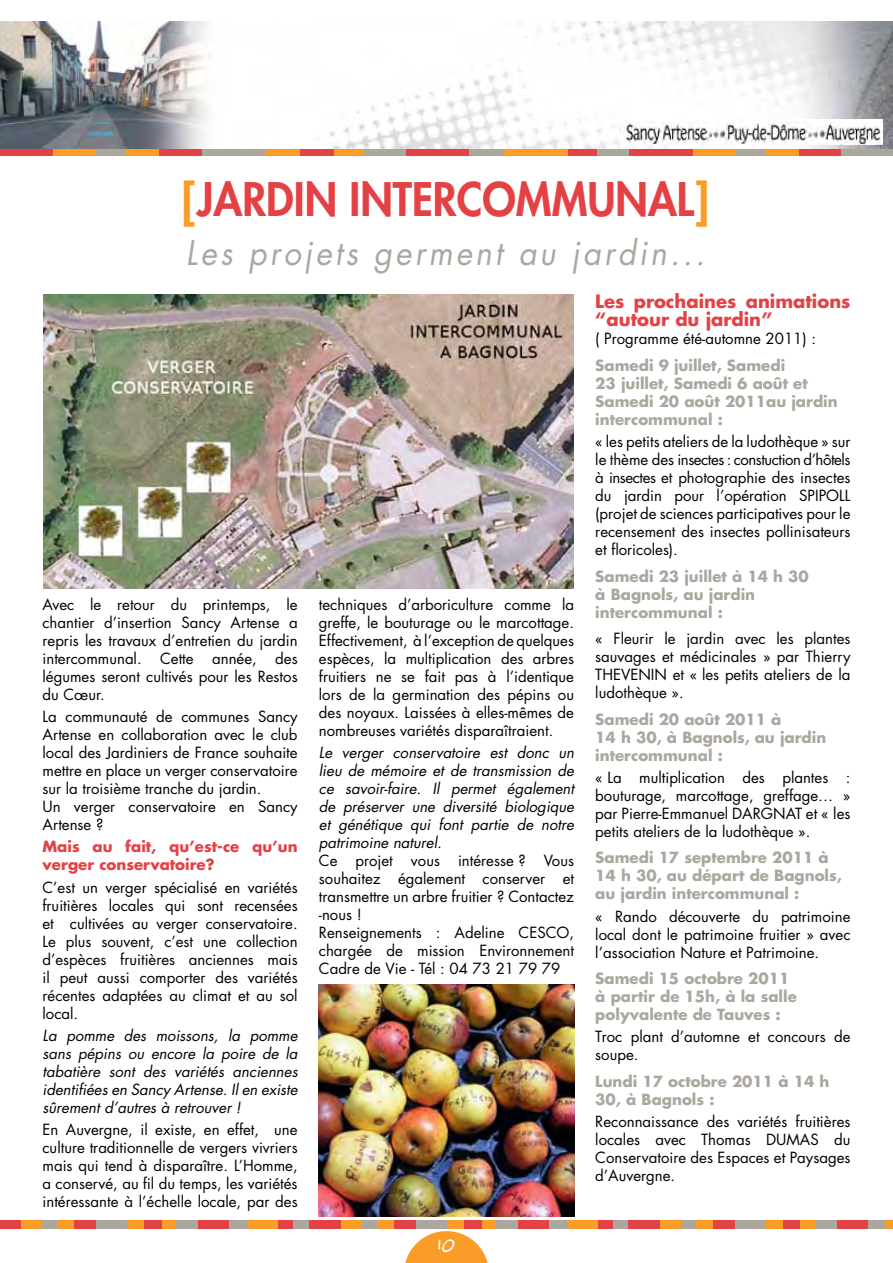
<style>
.page{position:relative;width:893px;height:1263px;background:#fff}
.page>*{position:absolute;margin:0;border:0;box-sizing:border-box;transform-origin:0 0}
.t1{font:800 45px "Futura Std";color:#e44145;scale:.95 1}
.t2{font:italic 33px "Futura Std";letter-spacing:.1em;color:#aba79f;scale:.95 1}
.t3{font:21px "Handwriting Dakota";color:#fff}
.t4{font:700 18px/18px "Futura Std";color:#e44145}
.t5{font:15px/18px "Futura Std";color:#000;text-align:justify}
.t6{font:700 15px/18px "Futura Std";color:#aba79f}
.t7{font:italic 15px/18px "Futura Std";color:#000;text-align:justify}
.t8{font:700 15px/18px "Futura Std";color:#e44145}
.s1{font-weight:700;color:#f99d28}
</style>
<div class="page">
<svg style="left:405px;top:1231px;width:83px;height:32px"></svg>
<img style="left:0;top:21px;width:893px;height:128px">
<img style="left:619px;top:120px;width:263px;height:25px">
<div style="left:0;top:149px;width:53px;height:6px;background:#e44145"></div>
<div style="left:53px;top:149px;width:43px;height:6px;background:#f99d28"></div>
<div style="left:96px;top:149px;width:29px;height:6px;background:#aba79f"></div>
<div style="left:125px;top:149px;width:34px;height:6px;background:#f99d28"></div>
<div style="left:159px;top:149px;width:43px;height:6px;background:#e44145"></div>
<div style="left:202px;top:149px;width:64px;height:6px;background:#aba79f"></div>
<div style="left:266px;top:149px;width:34px;height:6px;background:#f99d28"></div>
<div style="left:300px;top:149px;width:42px;height:6px;background:#e44145"></div>
<div style="left:334px;top:149px;width:30px;height:6px;background:#f99d28"></div>
<div style="left:364px;top:149px;width:42px;height:6px;background:#aba79f"></div>
<div style="left:406px;top:149px;width:64px;height:6px;background:#e44145"></div>
<div style="left:470px;top:149px;width:34px;height:6px;background:#aba79f"></div>
<div style="left:504px;top:149px;width:64px;height:6px;background:#f99d28"></div>
<div style="left:568px;top:149px;width:29px;height:6px;background:#e44145"></div>
<div style="left:597px;top:149px;width:34px;height:6px;background:#aba79f"></div>
<div style="left:629px;top:149px;width:64px;height:6px;background:#e44145"></div>
<div style="left:693px;top:149px;width:43px;height:6px;background:#f99d28"></div>
<div style="left:736px;top:149px;width:29px;height:6px;background:#aba79f"></div>
<div style="left:765px;top:149px;width:34px;height:6px;background:#f99d28"></div>
<div style="left:799px;top:149px;width:43px;height:6px;background:#e44145"></div>
<div style="left:842px;top:149px;width:51px;height:6px;background:#aba79f"></div>
<img style="left:44px;top:294px;width:529px;height:295px">
<div style="left:0;top:1220px;width:21px;height:9px;background:#e44145"></div>
<div style="left:21px;top:1220px;width:22px;height:9px;background:#f99d28"></div>
<div style="left:43px;top:1220px;width:14px;height:9px;background:#aba79f"></div>
<div style="left:57px;top:1220px;width:17px;height:9px;background:#f99d28"></div>
<div style="left:74px;top:1220px;width:22px;height:9px;background:#e44145"></div>
<div style="left:96px;top:1220px;width:32px;height:9px;background:#aba79f"></div>
<div style="left:128px;top:1220px;width:17px;height:9px;background:#f99d28"></div>
<div style="left:145px;top:1220px;width:21px;height:9px;background:#e44145"></div>
<div style="left:162px;top:1220px;width:14px;height:9px;background:#f99d28"></div>
<div style="left:176px;top:1220px;width:22px;height:9px;background:#aba79f"></div>
<div style="left:198px;top:1220px;width:32px;height:9px;background:#e44145"></div>
<div style="left:230px;top:1220px;width:17px;height:9px;background:#aba79f"></div>
<div style="left:247px;top:1220px;width:32px;height:9px;background:#f99d28"></div>
<div style="left:279px;top:1220px;width:14px;height:9px;background:#e44145"></div>
<div style="left:293px;top:1220px;width:17px;height:9px;background:#aba79f"></div>
<div style="left:309px;top:1220px;width:32px;height:9px;background:#e44145"></div>
<div style="left:341px;top:1220px;width:21px;height:9px;background:#f99d28"></div>
<div style="left:362px;top:1220px;width:15px;height:9px;background:#aba79f"></div>
<div style="left:377px;top:1220px;width:17px;height:9px;background:#f99d28"></div>
<div style="left:394px;top:1220px;width:22px;height:9px;background:#e44145"></div>
<div style="left:416px;top:1220px;width:32px;height:9px;background:#aba79f"></div>
<div style="left:448px;top:1220px;width:17px;height:9px;background:#f99d28"></div>
<div style="left:465px;top:1220px;width:21px;height:9px;background:#e44145"></div>
<div style="left:482px;top:1220px;width:14px;height:9px;background:#f99d28"></div>
<div style="left:496px;top:1220px;width:22px;height:9px;background:#aba79f"></div>
<div style="left:518px;top:1220px;width:32px;height:9px;background:#e44145"></div>
<div style="left:550px;top:1220px;width:17px;height:9px;background:#aba79f"></div>
<div style="left:567px;top:1220px;width:31px;height:9px;background:#f99d28"></div>
<div style="left:598px;top:1220px;width:15px;height:9px;background:#e44145"></div>
<div style="left:613px;top:1220px;width:17px;height:9px;background:#aba79f"></div>
<div style="left:628px;top:1220px;width:32px;height:9px;background:#e44145"></div>
<div style="left:660px;top:1220px;width:21px;height:9px;background:#f99d28"></div>
<div style="left:681px;top:1220px;width:15px;height:9px;background:#aba79f"></div>
<div style="left:696px;top:1220px;width:17px;height:9px;background:#f99d28"></div>
<div style="left:713px;top:1220px;width:22px;height:9px;background:#e44145"></div>
<div style="left:735px;top:1220px;width:31px;height:9px;background:#aba79f"></div>
<div style="left:766px;top:1220px;width:17px;height:9px;background:#f99d28"></div>
<div style="left:783px;top:1220px;width:22px;height:9px;background:#e44145"></div>
<div style="left:800px;top:1220px;width:15px;height:9px;background:#f99d28"></div>
<div style="left:815px;top:1220px;width:22px;height:9px;background:#aba79f"></div>
<div style="left:837px;top:1220px;width:31px;height:9px;background:#e44145"></div>
<div style="left:868px;top:1220px;width:17px;height:9px;background:#aba79f"></div>
<div style="left:885px;top:1220px;width:8px;height:9px;background:#f99d28"></div>
<img style="left:319px;top:984px;width:255px;height:232px">
<h1 class="t1" style="left:182px;top:171px;width:354px"><span class="s1">[</span>JARDIN INTERCOMM</h1>
<h1 class="t1" style="left:587px;top:171px;width:130px">UNAL<span class="s1">]</span></h1>
<h2 class="t2" style="left:186px;top:232px;width:548px">Les projets germent au jardin...</h2>
<p class="t5" style="left:43px;top:595px;width:257px">Avec le retour du printemps, le chantier d’insertion Sancy Artense a repris les travaux d’entretien du jardin intercommunal. Cette année, des légumes seront cultivés pour les Restos du Cœur.</p>
<p class="t5" style="left:43px;top:708px;width:257px;text-align:left">La communauté de communes Sancy<br>Artense en collaboration avec le club local des Jardiniers de France souhaite mettre en place un verger conservatoire sur la troisième tranche du jardin.<br>Un verger conservatoire en Sancy<br>Artense ?</p>
<p class="t8" style="left:43px;top:837px;width:257px">Mais au fait, qu’est-ce qu’un verger conservatoire?</p>
<p class="t5" style="left:43px;top:878px;width:257px">C’est un verger spécialisé en variétés fruitières locales qui sont recensées et cultivées au verger conservatoire.<br>Le plus souvent, c’est une collection d’espèces fruitières anciennes mais il peut aussi comporter des variétés récentes adaptées au climat et au sol local.</p>
<p class="t7" style="left:43px;top:1026px;width:257px">La pomme des moissons, la pomme sans pépins ou encore la poire de la tabatière sont des variétés anciennes identifiées en Sancy Artense. Il en existe sûrement d’autres à retrouver !</p>
<p class="t5" style="left:43px;top:1121px;width:257px">En Auvergne, il existe, en effet, une culture traditionnelle de vergers vivriers mais qui tend à disparaître. L’Homme, a conservé, au fil du temps, les variétés intéressante à l’échelle locale, par des</p>
<p class="t5" style="left:319px;top:595px;width:257px">techniques d’arboriculture comme la greffe, le bouturage ou le marcottage.<br>Effectivement, à l’exception de quelques espèces, la multiplication des arbres fruitiers ne se fait pas à l’identique lors de la germination des pépins ou des noyaux. Laissées à elles-mêmes de nombreuses variétés disparaîtraient.</p>
<p class="t7" style="left:319px;top:744px;width:257px">Le verger conservatoire est donc un lieu de mémoire et de transmission de ce savoir-faire. Il permet également de préserver une diversité biologique et génétique qui font partie de notre patrimoine naturel.</p>
<p class="t5" style="left:319px;top:852px;width:257px;text-align:left">Ce projet vous intéresse ? Vous souhaitez également conserver et transmettre un arbre fruitier ? Contactez -nous !<br>Renseignements : Adeline CESCO, chargée de mission Environnement<br>Cadre de Vie - Tél : 04 73 21 79 79</p>
<p class="t4" style="left:595px;top:292px;width:257px">Les prochaines animations “autour du jardin”</p>
<p class="t5" style="left:595px;top:330px;width:222px">( Programme été-automne 2011) :</p>
<p class="t6" style="left:595px;top:356px;width:244px">Samedi 9 juillet, Samedi<br>23 juillet, Samedi 6 août et<br>Samedi 20 août 2011au jardin intercommunal :</p>
<p class="t5" style="left:595px;top:433px;width:257px">« les petits ateliers de la ludothèque » sur le thème des insectes : constuction d’hôtels à insectes et photographie des insectes du jardin pour l’opération SPIPOLL (projet de sciences participatives pour le recensement des insectes pollinisateurs et floricoles).</p>
<p class="t6" style="left:595px;top:567px;width:215px">Samedi 23 juillet à 14 h 30 à Bagnols, au jardin intercommunal :</p>
<p class="t5" style="left:595px;top:630px;width:257px">« Fleurir le jardin avec les plantes sauvages et médicinales » par Thierry THEVENIN et « les petits ateliers de la ludothèque ».</p>
<p class="t6" style="left:595px;top:710px;width:232px">Samedi 20 août 2011 à<br>14 h 30, à Bagnols, au jardin intercommunal :</p>
<p class="t5" style="left:595px;top:768px;width:257px">« La multiplication des plantes : bouturage, marcottage, greffage… » par Pierre-Emmanuel DARGNAT et « les petits ateliers de la ludothèque ».</p>
<p class="t6" style="left:595px;top:848px;width:248px">Samedi 17 septembre 2011 à<br>14 h 30, au départ de Bagnols, au jardin intercommunal :</p>
<p class="t5" style="left:595px;top:907px;width:257px">« Rando découverte du patrimoine local dont le patrimoine fruitier » avec l’association Nature et Patrimoine.</p>
<p class="t6" style="left:595px;top:969px;width:203px">Samedi 15 octobre 2011 à partir de 15h, à la salle polyvalente de Tauves :</p>
<p class="t5" style="left:595px;top:1028px;width:257px">Troc plant d’automne et concours de soupe.</p>
<p class="t6" style="left:595px;top:1072px;width:235px">Lundi 17 octobre 2011 à 14 h<br>30, à Bagnols :</p>
<p class="t5" style="left:595px;top:1113px;width:257px">Reconnaissance des variétés fruitières locales avec Thomas DUMAS du Conservatoire des Espaces et Paysages d’Auvergne.</p>
<h3 class="t3" style="left:437px;top:1229px;width:19px">10</h3>
</div>
